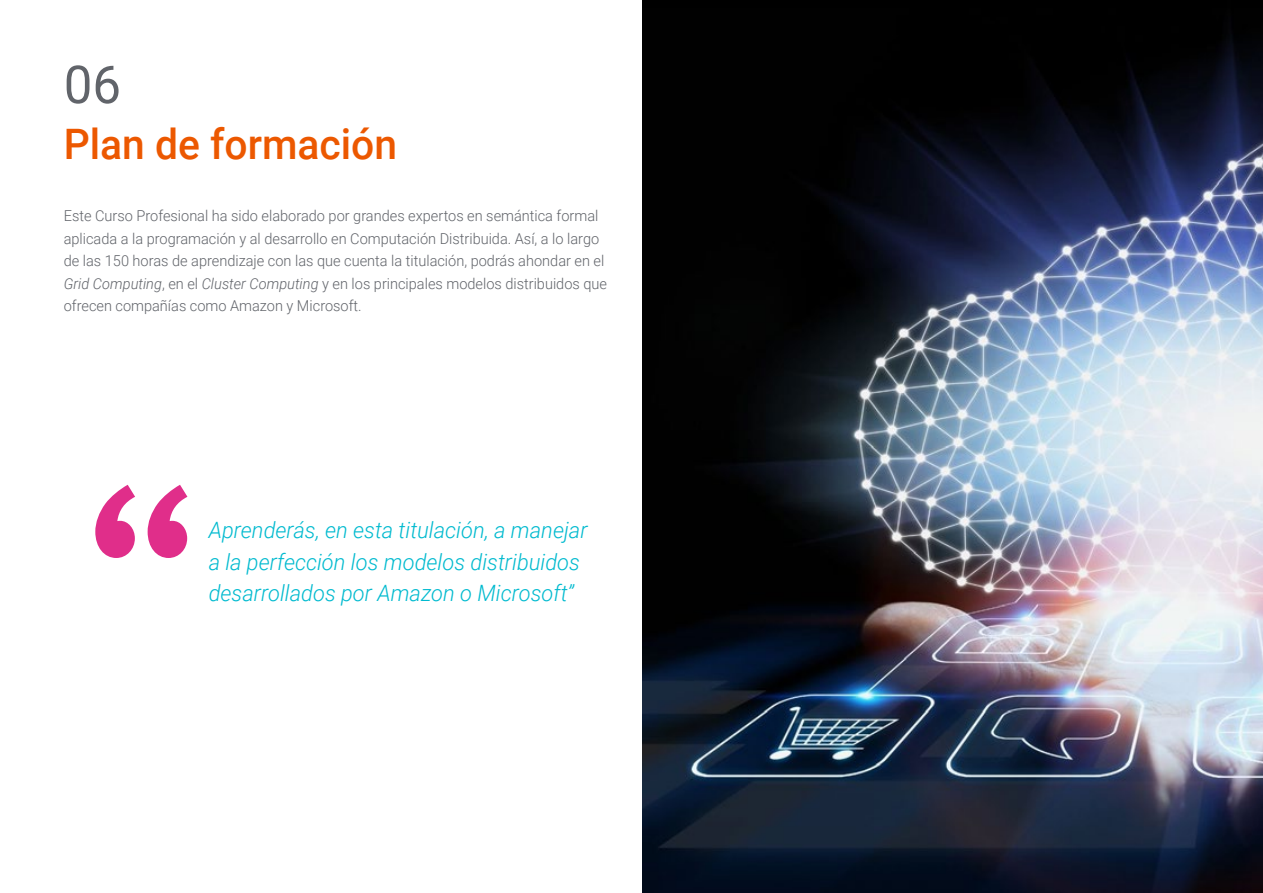
<style>
.page{position:relative;width:1263px;height:893px;background:#fff}
.page>*{position:absolute;margin:0;border:0;box-sizing:border-box;transform-origin:0 0}
.t1{font:52.5px "Roboto";color:#61646a}
.t2{font:500 42px "Roboto";color:#ec5800}
.t3{font:italic 300 22.5px/31.5px "Roboto";color:#00bacf}
.t4{font:300 15px/22.5px "Roboto";color:#61646a}
.s1{font-style:italic}
</style>
<div class="page">
<svg style="left:95px;top:485px;width:92px;height:73px"></svg>
<img style="left:642px;top:0;width:621px;height:893px">
<h1 class="t1" style="left:64px;top:48px;width:59px">06</h1>
<h2 class="t2" style="left:64px;top:115px;width:335px">Plan de formación</h2>
<p class="t4" style="left:64px;top:204px;width:545px">Este Curso Profesional ha sido elaborado por grandes expertos en semántica formal aplicada a la programación y al desarrollo en Computación Distribuida. Así, a lo largo de las 150 horas de aprendizaje con las que cuenta la titulación, podrás ahondar en el <span class="s1">Grid Computing</span>, en el <span class="s1">Cluster Computing</span> y en los principales modelos distribuidos que ofrecen compañías como Amazon y Microsoft.</p>
<h3 class="t3" style="left:209px;top:514px;width:380px">Aprenderás, en esta titulación, a manejar a la perfección los modelos distribuidos desarrollados por Amazon o Microsoft”</h3>
</div>
